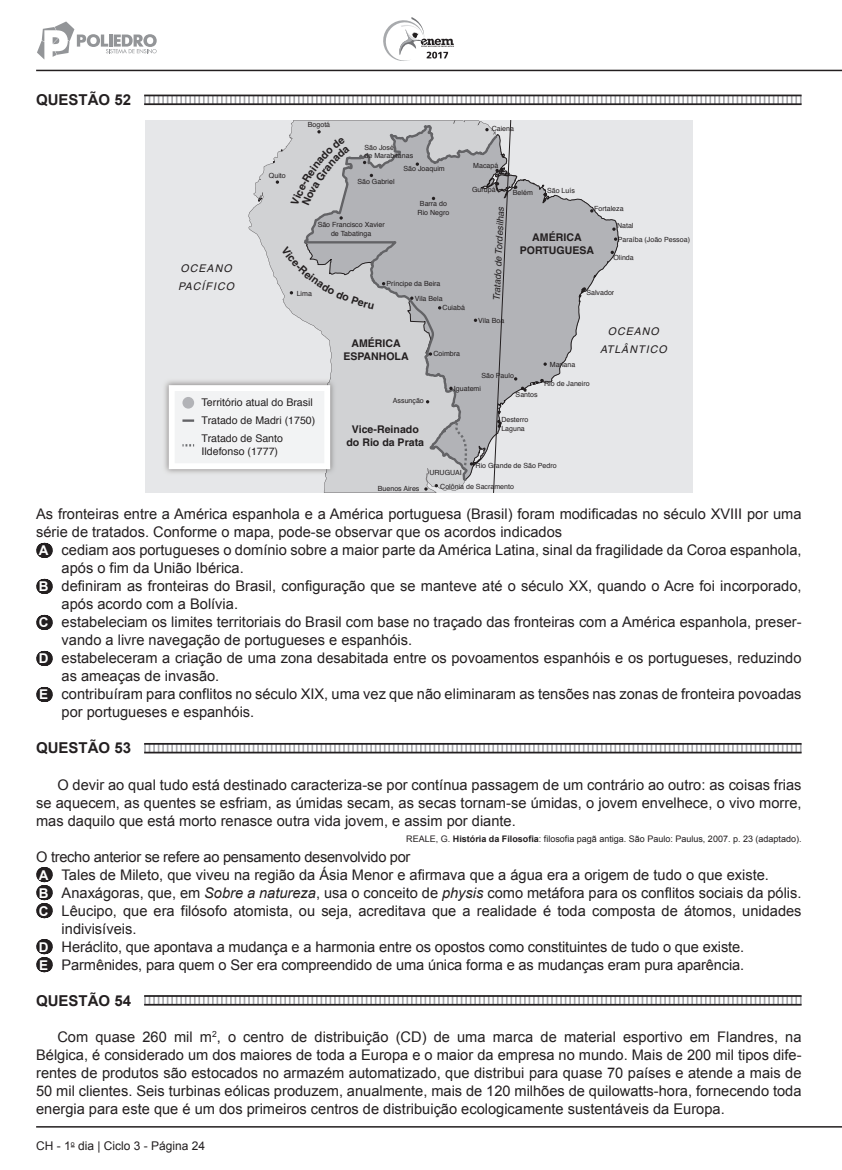
<style>
.page{position:relative;width:842px;height:1170px;background:#fff}
.page>*{position:absolute;margin:0;border:0;box-sizing:border-box;transform-origin:0 0}
.t1{font:700 15px "Arial";color:#231f20}
.t2{font:14.7px/18px "Arial";color:#231f20;text-align:justify}
.t3{font:14.7px "Arial";letter-spacing:-.02em;color:#231f20}
.t4{font:12px "Arial";color:#231f20}
.t5{font:10.65px/12.8px "Helvetica";color:#231f20}
.t6{font:700 10.65px/12.8px "Helvetica";color:#231f20;text-align:center}
.t7{font:italic 10.65px/17.7px "Helvetica";letter-spacing:.1em;color:#231f20}
.t8{font:italic 9.45px "Helvetica";color:#231f20}
.t9{font:9px "Arial";color:#231f20}
.t10{font:7.05px/8.4px "Helvetica";color:#231f20;text-align:center}
.s1{font-weight:700;font-size:13.5px;color:#fff}
.s2{font-weight:700}
.s3{font-style:italic}
</style>
<div class="page">
<hr style="left:36px;top:70px;width:806px;height:1px;background:#231f20">
<hr style="left:36px;top:1125px;width:806px;height:2px;background:#231f20">
<svg style="left:383px;top:17px;width:71px;height:44px"></svg>
<svg style="left:37px;top:21px;width:120px;height:39px"></svg>
<svg style="left:144px;top:96px;width:657px;height:7px"></svg>
<svg style="left:44px;top:543px;width:1px;height:15px"></svg>
<svg style="left:44px;top:579px;width:1px;height:15px"></svg>
<svg style="left:44px;top:615px;width:1px;height:15px"></svg>
<svg style="left:44px;top:651px;width:1px;height:15px"></svg>
<svg style="left:44px;top:687px;width:1px;height:15px"></svg>
<svg style="left:144px;top:744px;width:657px;height:7px"></svg>
<svg style="left:44px;top:867px;width:1px;height:51px"></svg>
<svg style="left:44px;top:939px;width:1px;height:33px"></svg>
<svg style="left:144px;top:996px;width:657px;height:7px"></svg>
<hr style="left:144px;top:95px;width:657px;height:1px;background:#231f20">
<hr style="left:144px;top:103px;width:657px;height:2px;background:#231f20">
<div style="left:145px;top:120px;width:547px;height:372px;background:#e6e7e9"></div>
<svg style="left:248px;top:120px;width:236px;height:372px"></svg>
<svg style="left:258px;top:198px;width:4px;height:3px"></svg>
<svg style="left:526px;top:179px;width:93px;height:213px"></svg>
<svg style="left:299px;top:123px;width:186px;height:359px"></svg>
<img style="left:164px;top:377px;width:159px;height:100px">
<img style="left:330px;top:377px;width:8px;height:100px">
<img style="left:323px;top:377px;width:7px;height:100px">
<svg style="left:169px;top:385px;width:161px;height:84px"></svg>
<svg style="left:455px;top:416px;width:18px;height:54px"></svg>
<svg style="left:532px;top:379px;width:11px;height:5px"></svg>
<svg style="left:543px;top:362px;width:4px;height:4px"></svg>
<svg style="left:579px;top:287px;width:7px;height:10px"></svg>
<svg style="left:614px;top:237px;width:3px;height:4px"></svg>
<svg style="left:612px;top:227px;width:4px;height:4px"></svg>
<svg style="left:543px;top:193px;width:4px;height:9px"></svg>
<svg style="left:485px;top:120px;width:41px;height:372px"></svg>
<svg style="left:339px;top:216px;width:4px;height:4px"></svg>
<svg style="left:416px;top:162px;width:3px;height:4px"></svg>
<svg style="left:410px;top:296px;width:3px;height:4px"></svg>
<svg style="left:474px;top:318px;width:3px;height:4px"></svg>
<svg style="left:449px;top:386px;width:4px;height:4px"></svg>
<svg style="left:276px;top:180px;width:3px;height:4px"></svg>
<svg style="left:424px;top:487px;width:4px;height:3px"></svg>
<hr style="left:144px;top:743px;width:657px;height:1px;background:#231f20">
<hr style="left:144px;top:751px;width:657px;height:2px;background:#231f20">
<hr style="left:144px;top:995px;width:657px;height:1px;background:#231f20">
<hr style="left:144px;top:1003px;width:657px;height:2px;background:#231f20">
<svg style="left:291px;top:130px;width:59px;height:76px"></svg>
<svg style="left:281px;top:246px;width:93px;height:63px"></svg>
<p class="t1" style="left:36px;top:89px;width:97px">QUESTÃO 52</p>
<p class="t7" style="left:178px;top:259px;width:57px">OCEANO<br>PACÍFICO</p>
<p class="t10" style="left:269px;top:171px;width:18px">Quito</p>
<p class="t10" style="left:308px;top:120px;width:24px">Bogotá</p>
<p class="t10" style="left:365px;top:143px;width:50px;text-align:left">São José<br>de Marabitanas</p>
<p class="t10" style="left:404px;top:165px;width:43px">São Joaquim</p>
<p class="t10" style="left:357px;top:177px;width:39px">São Gabriel</p>
<p class="t10" style="left:418px;top:200px;width:33px">Barra do<br>Rio Negro</p>
<p class="t10" style="left:318px;top:221px;width:69px">São Francisco Xavier de Tabatinga</p>
<p class="t10" style="left:297px;top:289px;width:17px">Lima</p>
<p class="t10" style="left:415px;top:276px;width:29px;line-height:14.5px;text-align:left;text-indent:-29px">Príncipe da Beira<br>Vila Bela</p>
<p class="t10" style="left:492px;top:125px;width:24px">Caiena</p>
<p class="t10" style="left:473px;top:161px;width:27px">Macapá</p>
<p class="t10" style="left:472px;top:186px;width:25px">Gurupá</p>
<p class="t10" style="left:513px;top:188px;width:21px">Belém</p>
<p class="t10" style="left:547px;top:187px;width:29px">São Luís</p>
<p class="t8" style="left:491px;top:300px;width:95px;rotate:-87deg">Tratado de Tordesilhas</p>
<p class="t10" style="left:594px;top:204px;width:31px">Fortaleza</p>
<p class="t10" style="left:617px;top:221px;width:18px">Natal</p>
<p class="t10" style="left:613px;top:253px;width:22px">Olinda</p>
<p class="t10" style="left:586px;top:289px;width:29px">Salvador</p>
<p class="t6" style="left:520px;top:230px;width:76px">AMÉRICA<br>PORTUGUESA</p>
<p class="t10" style="left:618px;top:235px;width:74px">Paraíba (João Pessoa)</p>
<p class="t10" style="left:443px;top:303px;width:24px">Cuiabá</p>
<p class="t10" style="left:478px;top:316px;width:28px">Vila Boa</p>
<p class="t5" style="left:202px;top:396px;width:113px">Território atual do Brasil</p>
<p class="t5" style="left:202px;top:432px;width:83px">Tratado de Santo<br>Ildefonso (1777)</p>
<p class="t5" style="left:202px;top:414px;width:115px">Tratado de Madri (1750)</p>
<p class="t6" style="left:343px;top:337px;width:67px">AMÉRICA<br>ESPANHOLA</p>
<p class="t10" style="left:393px;top:397px;width:32px">Assunção</p>
<p class="t6" style="left:346px;top:423px;width:79px">Vice-Reinado do Rio da Prata</p>
<p class="t10" style="left:433px;top:350px;width:28px">Coimbra</p>
<p class="t10" style="left:454px;top:384px;width:29px">Iguatemi</p>
<p class="t10" style="left:550px;top:360px;width:27px">Mariana</p>
<p class="t10" style="left:481px;top:371px;width:34px">São Paulo</p>
<p class="t10" style="left:544px;top:379px;width:47px">Rio de Janeiro</p>
<p class="t10" style="left:516px;top:390px;width:23px">Santos</p>
<p class="t10" style="left:501px;top:415px;width:29px">Desterro</p>
<p class="t10" style="left:501px;top:424px;width:25px">Laguna</p>
<p class="t10" style="left:429px;top:468px;width:34px">URUGUAI</p>
<p class="t10" style="left:476px;top:461px;width:83px">Rio Grande de São Pedro</p>
<p class="t10" style="left:378px;top:484px;width:43px">Buenos Aires</p>
<p class="t10" style="left:440px;top:482px;width:75px">Colônia de Sacramento</p>
<p class="t7" style="left:600px;top:323px;width:68px;text-align:center">OCEANO<br>ATLÂNTICO</p>
<p class="t2" style="left:36px;top:505px;width:767px">As fronteiras entre a América espanhola e a América portuguesa (Brasil) foram modificadas no século XVIII por uma</p>
<p class="t2" style="left:36px;top:523px;width:527px">série de tratados. Conforme o mapa, pode-se observar que os acordos indicados</p>
<p class="t2" style="left:39px;top:541px;width:764px"><span class="s1">A</span> cediam aos portugueses o domínio sobre a maior parte da América Latina, sinal da fragilidade da Coroa espanhola,</p>
<p class="t2" style="left:62px;top:559px;width:184px">após o fim da União Ibérica.</p>
<p class="t2" style="left:39px;top:577px;width:764px"><span class="s1">B</span> definiram as fronteiras do Brasil, configuração que se manteve até o século XX, quando o Acre foi incorporado,</p>
<p class="t2" style="left:62px;top:595px;width:178px">após acordo com a Bolívia.</p>
<p class="t2" style="left:39px;top:613px;width:764px"><span class="s1">C</span> estabeleciam os limites territoriais do Brasil com base no traçado das fronteiras com a América espanhola, preser-</p>
<p class="t2" style="left:62px;top:631px;width:352px">vando a livre navegação de portugueses e espanhóis.</p>
<p class="t2" style="left:39px;top:649px;width:764px"><span class="s1">D</span> estabeleceram a criação de uma zona desabitada entre os povoamentos espanhóis e os portugueses, reduzindo</p>
<p class="t2" style="left:62px;top:667px;width:159px">as ameaças de invasão.</p>
<p class="t2" style="left:39px;top:685px;width:764px"><span class="s1">E</span> contribuíram para conflitos no século XIX, uma vez que não eliminaram as tensões nas zonas de fronteira povoadas</p>
<p class="t2" style="left:62px;top:703px;width:194px">por portugueses e espanhóis.</p>
<p class="t1" style="left:36px;top:737px;width:97px">QUESTÃO 53</p>
<p class="t2" style="left:36px;top:775px;width:767px;text-indent:21px">O devir ao qual tudo está destinado caracteriza-se por contínua passagem de um contrário ao outro: as coisas frias se aquecem, as quentes se esfriam, as úmidas secam, as secas tornam-se úmidas, o jovem envelhece, o vivo morre, mas daquilo que está morto renasce outra vida jovem, e assim por diante.</p>
<p class="t9" style="left:406px;top:832px;width:397px">REALE, G. <span class="s2">História da Filosofia</span>: filosofia pagã antiga. São Paulo: Paulus, 2007. p. 23 (adaptado).</p>
<p class="t3" style="left:36px;top:846px;width:376px">O trecho anterior se refere ao pensamento desenvolvido por</p>
<p class="t2" style="left:39px;top:865px;width:731px"><span class="s1">A</span> Tales de Mileto, que viveu na região da Ásia Menor e afirmava que a água era a origem de tudo o que existe.</p>
<p class="t2" style="left:39px;top:883px;width:764px"><span class="s1">B</span> Anaxágoras, que, em <span class="s3">Sobre a natureza</span>, usa o conceito de <span class="s3">physis</span> como metáfora para os conflitos sociais da pólis.</p>
<p class="t2" style="left:39px;top:901px;width:764px"><span class="s1">C</span> Lêucipo, que era filósofo atomista, ou seja, acreditava que a realidade é toda composta de átomos, unidades</p>
<p class="t2" style="left:62px;top:919px;width:76px">indivisíveis.</p>
<p class="t2" style="left:39px;top:937px;width:707px"><span class="s1">D</span> Heráclito, que apontava a mudança e a harmonia entre os opostos como constituintes de tudo o que existe.</p>
<p class="t2" style="left:39px;top:955px;width:706px"><span class="s1">E</span> Parmênides, para quem o Ser era compreendido de uma única forma e as mudanças eram pura aparência.</p>
<p class="t1" style="left:36px;top:989px;width:97px">QUESTÃO 54</p>
<p class="t2" style="left:36px;top:1027px;width:767px;text-indent:21px">Com quase 260 mil m<sup>2</sup>, o centro de distribuição (CD) de uma marca de material esportivo em Flandres, na Bélgica, é considerado um dos maiores de toda a Europa e o maior da empresa no mundo. Mais de 200 mil tipos dife&shy;rentes de produtos são estocados no armazém automatizado, que distribui para quase 70 países e atende a mais de 50 mil clientes. Seis turbinas eólicas produzem, anualmente, mais de 120 milhões de quilowatts-hora, fornecendo toda energia para este que é um dos primeiros centros de distribuição ecologicamente sustentáveis da Europa.</p>
<p class="t4" style="left:36px;top:1137px;width:171px">CH - 1<sup>o</sup> dia | Ciclo 3 - Página 24</p>
</div>
